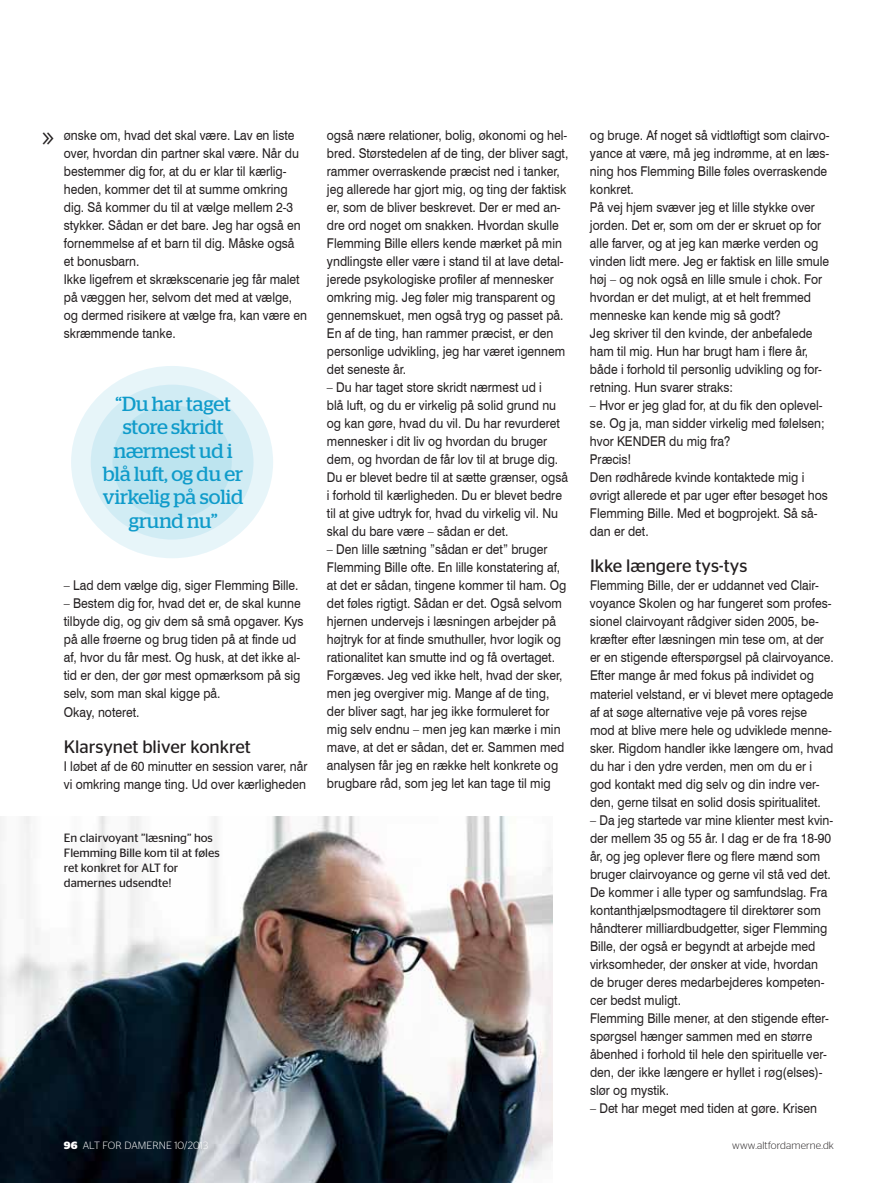
<style>
.page{position:relative;width:885px;height:1183px;background:#fff}
.page>*{position:absolute;margin:0;border:0;box-sizing:border-box;transform-origin:0 0}
.t1{font:300 36px "Futura Std";color:#231f20}
.t2{font:20.4px/23.2px "Stag";color:#0f9bca;text-align:center}
.t3{font:18px "Stag Sans";color:#231f20}
.t4{font:13.5px/18px "Swiss 721 BT";color:#231f20;scale:.9 1}
.t5{font:12px/15px "Stag Sans";color:#231f20}
.t6{font:300 10.5px "Stag Sans";letter-spacing:.005em;color:#fff}
.t7{font:300 10.5px "Stag Sans";letter-spacing:.01em;color:#231f20}
.s1{font-weight:700}
</style>
<div class="page">
<img style="left:0;top:816px;width:552px;height:366px">
<div style="left:71px;top:366px;width:202px;height:192px;background:linear-gradient(to right,#ddf1f7,#ddf1f7);border-radius:50%"></div>
<div style="left:112px;top:405px;width:120px;height:113px;background:#bde4ef;border-radius:50%"></div>
<h1 class="t1" style="left:40px;top:115px;width:16px">»</h1>
<p class="t4" style="left:327px;top:126px;width:270px">også nære relationer, bolig, økonomi og hel&shy;bred. Størstedelen af de ting, der bliver sagt, rammer overraskende præcist ned i tanker, jeg allerede har gjort mig, og ting der faktisk er, som de bliver beskrevet. Der er med an&shy;dre ord noget om snakken. Hvordan skulle Flemming Bille ellers kende mærket på min yndlingste eller være i stand til at lave detal&shy;jerede psykologiske profiler af mennesker omkring mig. Jeg føler mig transparent og gennemskuet, men også tryg og passet på.<br>En af de ting, han rammer præcist, er den personlige udvikling, jeg har været igennem det seneste år.</p>
<p class="t4" style="left:327px;top:378px;width:269px">– Du har taget store skridt nærmest ud i<br>blå luft, og du er virkelig på solid grund nu og kan gøre, hvad du vil. Du har revurderet mennesker i dit liv og hvordan du bruger dem, og hvordan de får lov til at bruge dig.<br>Du er blevet bedre til at sætte grænser, også i forhold til kærligheden. Du er blevet bedre til at give udtryk for, hvad du virkelig vil. Nu skal du bare være – sådan er det.</p>
<p class="t4" style="left:327px;top:540px;width:267px">– Den lille sætning ”sådan er det” bruger Flemming Bille ofte. En lille konstatering af, at det er sådan, tingene kommer til ham. Og det føles rigtigt. Sådan er det. Også selvom hjernen undervejs i læsningen arbejder på højtryk for at finde smuthuller, hvor logik og rationalitet kan smutte ind og få overtaget.<br>Forgæves. Jeg ved ikke helt, hvad der sker, men jeg overgiver mig. Mange af de ting, der bliver sagt, har jeg ikke formuleret for mig selv endnu – men jeg kan mærke i min mave, at det er sådan, det er. Sammen med analysen får jeg en række helt konkrete og brugbare råd, som jeg let kan tage til mig</p>
<p class="t4" style="left:64px;top:126px;width:272px">ønske om, hvad det skal være. Lav en liste over, hvordan din partner skal være. Når du bestemmer dig for, at du er klar til kærlig&shy;heden, kommer det til at summe omkring dig. Så kommer du til at vælge mellem 2-3 stykker. Sådan er det bare. Jeg har også en fornemmelse af et barn til dig. Måske også et bonusbarn.<br>I kke ligefrem et skrækscenarie jeg får malet på væggen her, selvom det med at vælge, og dermed risikere at vælge fra, kan være en skræmmende tanke.</p>
<p class="t4" style="left:590px;top:126px;width:267px">og bruge. Af noget så vidtløftigt som clairvo&shy;yance at være, må jeg indrømme, at en læs&shy;ning hos Flemming Bille føles overraskende konkret.<br>På vej hjem svæver jeg et lille stykke over jorden. Det er, som om der er skruet op for alle farver, og at jeg kan mærke verden og vinden lidt mere. Jeg er faktisk en lille smule høj – og nok også en lille smule i chok. For hvordan er det muligt, at et helt fremmed menneske kan kende mig så godt?<br>Jeg skriver til den kvinde, der anbefalede ham til mig. Hun har brugt ham i flere år, både i forhold til personlig udvikling og for&shy;retning. Hun svarer straks:</p>
<p class="t4" style="left:590px;top:396px;width:266px">– Hvor er jeg glad for, at du fik den oplevel&shy;se. Og ja, man sidder virkelig med følelsen; hvor KENDER du mig fra?<br>Præcis!<br>Den rødhårede kvinde kontaktede mig i øvrigt allerede et par uger efter besøget hos<br>Flemming Bille. Med et bogprojekt. Så så&shy;dan er det.</p>
<h3 class="t3" style="left:590px;top:556px;width:159px">Ikke længere tys-tys</h3>
<p class="t4" style="left:590px;top:576px;width:272px">Flemming Bille, der er uddannet ved Clair&shy;voyance Skolen og har fungeret som profes&shy;sionel clairvoyant rådgiver siden 2005, be&shy;kræfter efter læsningen min tese om, at der er en stigende efterspørgsel på clairvoyance.<br>Efter mange år med fokus på individet og materiel velstand, er vi blevet mere optagede af at søge alternative veje på vores rejse mod at blive mere hele og udviklede menne&shy;sker. Rigdom handler ikke længere om, hvad du har i den ydre verden, men om du er i god kontakt med dig selv og din indre ver&shy;den, gerne tilsat en solid dosis spiritualitet.</p>
<p class="t4" style="left:590px;top:810px;width:272px">– Da jeg startede var mine klienter mest kvin&shy;der mellem 35 og 55 år. I dag er de fra 18-90 år, og jeg oplever flere og flere mænd som bruger clairvoyance og gerne vil stå ved det.<br>De kommer i alle typer og samfundslag. Fra kontanthjælpsmodtagere til direktører som håndterer milliardbudgetter, siger Flemming Bille, der også er begyndt at arbejde med virksomheder, der ønsker at vide, hvordan de bruger deres medarbejderes kompeten&shy;cer bedst muligt.<br>Flemming Bille mener, at den stigende efter&shy;spørgsel hænger sammen med en større åbenhed i forhold til hele den spirituelle ver&shy;den, der ikke længere er hyllet i røg(elses)- slør og mystik.</p>
<p class="t4" style="left:590px;top:1098px;width:254px">– Det har meget med tiden at gøre. Krisen</p>
<h2 class="t2" style="left:103px;top:392px;width:142px">“Du har taget store skridt nærmest ud i blå luft, og du er virkelig på solid grund nu”</h2>
<p class="t4" style="left:64px;top:576px;width:262px">– Lad dem vælge dig, siger Flemming Bille.</p>
<p class="t4" style="left:64px;top:594px;width:268px">– Bestem dig for, hvad det er, de skal kunne tilbyde dig, og giv dem så små opgaver. Kys på alle frøerne og brug tiden på at finde ud af, hvor du får mest. Og husk, at det ikke al&shy;tid er den, der gør mest opmærksom på sig selv, som man skal kigge på.<br>Okay, noteret.</p>
<h3 class="t3" style="left:64px;top:736px;width:189px">Klarsynet bliver konkret</h3>
<p class="t4" style="left:64px;top:756px;width:272px">I løbet af de 60 minutter en session varer, når vi omkring mange ting. Ud over kærligheden</p>
<p class="t5" style="left:64px;top:830px;width:157px">En clairvoyant ”læsning” hos<br>Flemming Bille kom til at føles ret konkret for ALT for damernes udsendte!</p>
<p class="t6" style="left:64px;top:1138px;width:146px"><span class="s1">96</span> ALT FOR DAMERNE 10/2013</p>
<p class="t7" style="left:732px;top:1138px;width:103px">www.altfordamerne.dk</p>
</div>
